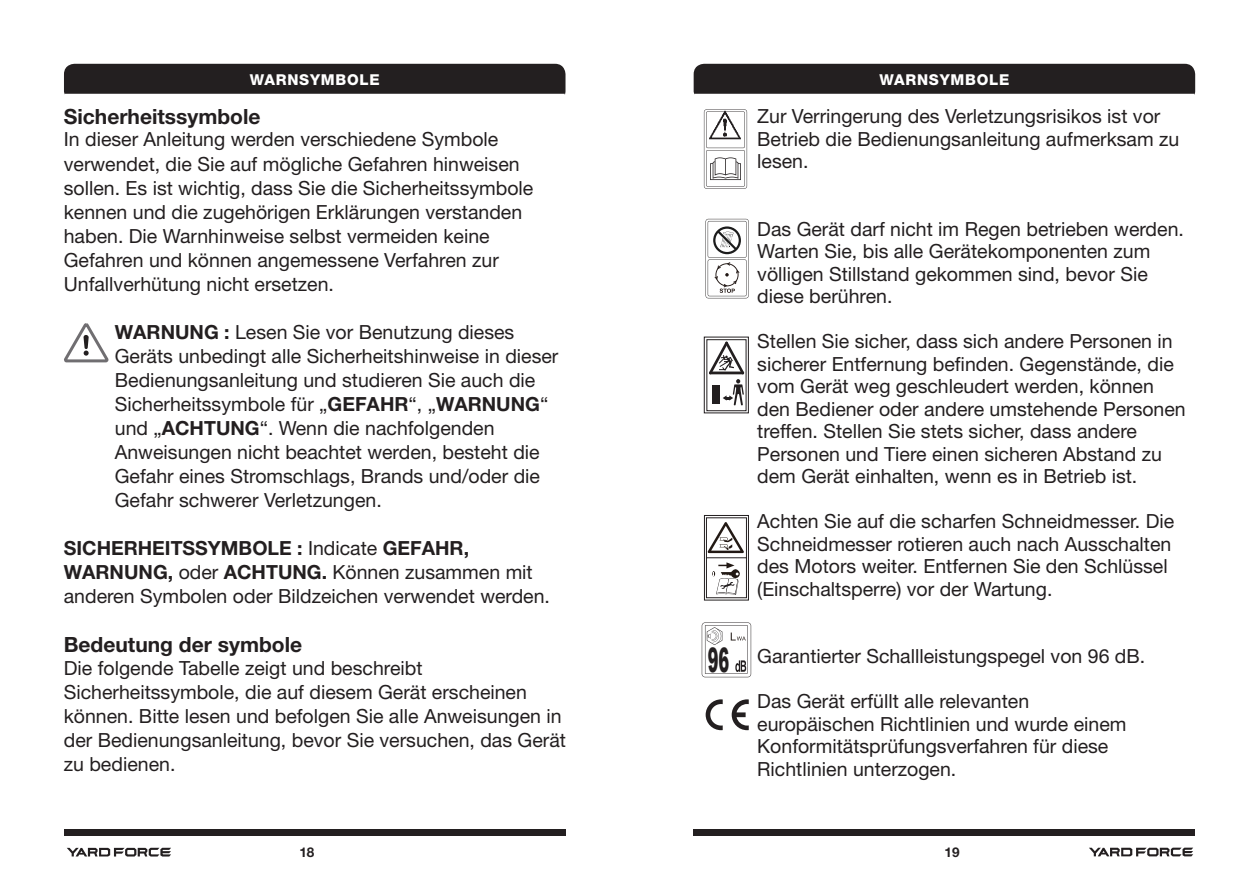
<style>
.page{position:relative;width:1259px;height:893px;background:#fff}
.page>*{position:absolute;margin:0;border:0;box-sizing:border-box;transform-origin:0 0}
.t1{font:900 33.75px "Arial";color:#231f20;scale:.48 1}
.t2{font:700 21px "Helvetica Neue LT Pro";color:#231f20}
.t3{font:19.5px/24px "Helvetica Neue LT Std";color:#231f20}
.t4{font:800 15px "Helvetica Neue LT Pro";letter-spacing:.05em;color:#fff}
.t5{font:700 13.5px "Helvetica Neue LT Pro";color:#231f20}
.s1{font-family:"Helvetica Neue LT Pro";font-weight:700}
</style>
<div class="page">
<div style="left:64px;top:829px;width:502px;height:7px;background:#231f20"></div>
<div style="left:693px;top:829px;width:502px;height:6px;background:#231f20"></div>
<svg style="left:67px;top:848px;width:104px;height:8px"></svg>
<svg style="left:1089px;top:848px;width:104px;height:8px"></svg>
<div style="left:64px;top:64px;width:501px;height:31px;background:#231f20"></div>
<svg style="left:64px;top:323px;width:45px;height:40px"></svg>
<div style="left:693px;top:64px;width:502px;height:31px;background:#231f20"></div>
<svg style="left:704px;top:109px;width:43px;height:80px"></svg>
<svg style="left:704px;top:515px;width:45px;height:86px"></svg>
<svg style="left:709px;top:341px;width:35px;height:64px"></svg>
<div style="left:706px;top:339px;width:40px;height:72px;border:1px solid #231f20"></div>
<div style="left:713px;top:386px;width:7px;height:18px;background:#231f20"></div>
<div style="left:704px;top:337px;width:45px;height:76px;border:1px solid #231f20"></div>
<svg style="left:705px;top:219px;width:44px;height:79px"></svg>
<svg style="left:701px;top:622px;width:50px;height:55px"></svg>
<svg style="left:705px;top:699px;width:17px;height:31px"></svg>
<svg style="left:731px;top:699px;width:18px;height:31px"></svg>
<p class="t4" style="left:250px;top:71px;width:131px">WARNSYMBOLE</p>
<p class="t2" style="left:64px;top:104px;width:198px">Sicherheitssymbole</p>
<p class="t3" style="left:64px;top:127px;width:471px">In dieser Anleitung werden verschiedene Symbole verwendet, die Sie auf mögliche Gefahren hinweisen sollen. Es ist wichtig, dass Sie die Sicherheitssymbole kennen und die zugehörigen Erklärungen verstanden haben. Die Warnhinweise selbst vermeiden keine Gefahren und können angemessene Verfahren zur Unfallverhütung nicht ersetzen.</p>
<p class="t3" style="left:115px;top:319px;width:445px"><span class="s1">WARNUNG :</span> Lesen Sie vor Benutzung dieses Geräts unbedingt alle Sicherheitshinweise in dieser Bedienungsanleitung und studieren Sie auch die Sicherheitssymbole für „<span class="s1">GEFAHR</span>“, „<span class="s1">WARNUNG</span>“ und „<span class="s1">ACHTUNG</span>“. Wenn die nachfolgenden Anweisungen nicht beachtet werden, besteht die Gefahr eines Stromschlags, Brands und/oder die Gefahr schwerer Verletzungen.</p>
<p class="t3" style="left:64px;top:536px;width:488px"><span class="s1">SICHERHEITSSYMBOLE :</span> Indicate <span class="s1">GEFAHR,<br>WARNUNG,</span> oder <span class="s1">ACHTUNG.</span> Können zusammen mit anderen Symbolen oder Bildzeichen verwendet werden.</p>
<p class="t2" style="left:64px;top:632px;width:240px">Bedeutung der symbole</p>
<p class="t3" style="left:64px;top:655px;width:504px">Die folgende Tabelle zeigt und beschreibt Sicherheitssymbole, die auf diesem Gerät erscheinen können. Bitte lesen und befolgen Sie alle Anweisungen in der Bedienungsanleitung, bevor Sie versuchen, das Gerät zu bedienen.</p>
<h1 class="t1" style="left:707px;top:635px;width:46px">96</h1>
<p class="t4" style="left:879px;top:71px;width:131px">WARNSYMBOLE</p>
<p class="t3" style="left:757px;top:105px;width:423px;line-height:22.5px">Zur Verringerung des Verletzungsrisikos ist vor<br>Betrieb die Bedienungsanleitung aufmerksam zu lesen.</p>
<p class="t3" style="left:757px;top:217px;width:428px;line-height:22.5px">Das Gerät darf nicht im Regen betrieben werden.<br>Warten Sie, bis alle Gerätekomponenten zum völligen Stillstand gekommen sind, bevor Sie diese berühren.</p>
<p class="t3" style="left:757px;top:330px;width:430px;line-height:22.5px">Stellen Sie sicher, dass sich andere Personen in sicherer Entfernung befinden. Gegenstände, die vom Gerät weg geschleudert werden, können den Bediener oder andere umstehende Personen treffen. Stellen Sie stets sicher, dass andere Personen und Tiere einen sicheren Abstand zu dem Gerät einhalten, wenn es in Betrieb ist.</p>
<p class="t3" style="left:757px;top:510px;width:418px;line-height:22.5px">Achten Sie auf die scharfen Schneidmesser. Die Schneidmesser rotieren auch nach Ausschalten des Motors weiter. Entfernen Sie den Schlüssel (Einschaltsperre) vor der Wartung.</p>
<p class="t3" style="left:757px;top:644px;width:389px">Garantierter Schallleistungspegel von 96 dB.</p>
<p class="t3" style="left:757px;top:690px;width:371px;line-height:22.5px">Das Gerät erfüllt alle relevanten europäischen Richtlinien und wurde einem Konformitätsprüfungsverfahren für diese Richtlinien unterzogen.</p>
<p class="t5" style="left:299px;top:844px;width:17px">18</p>
<p class="t5" style="left:944px;top:844px;width:17px">19</p>
</div>
